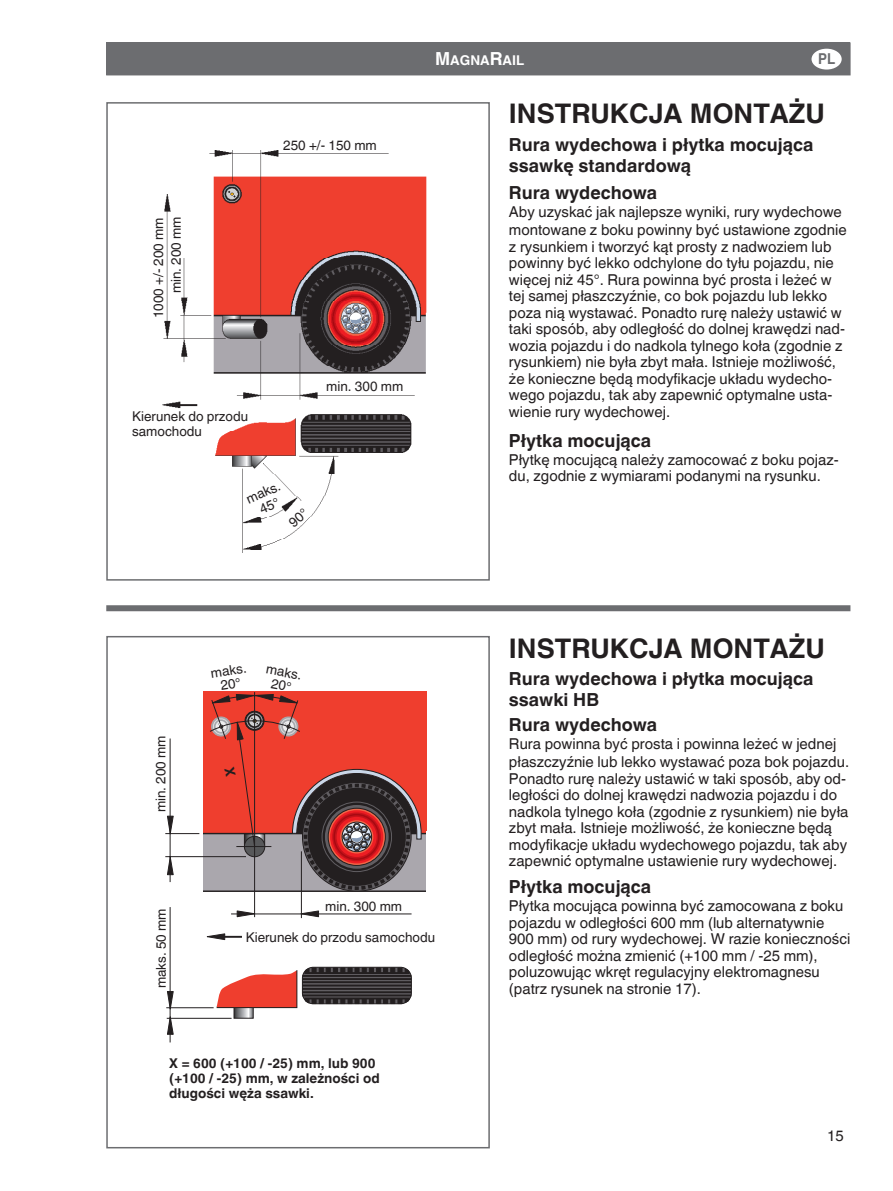
<style>
.page{position:relative;width:893px;height:1191px;background:#fff}
.page>*{position:absolute;margin:0;border:0;box-sizing:border-box;transform-origin:0 0}
.t1{font:700 27px "Helvetica Linotype";color:#231f20}
.t2{font:700 18px/21px "Helvetica Linotype";color:#231f20}
.t3{font:15px/16.5px "Helvetica Linotype";color:#231f20}
.t4{font:700 15px "Helvetica Linotype";color:#6c6d70;scale:.9 1}
.t5{font:13.5px/15px "Helvetica Linotype";color:#231f20;text-align:center}
.t6{font:700 13.5px/15px "Helvetica Linotype";color:#231f20}
.t7{font:700 13.5px "Helvetica Linotype";color:#fff}
.s1{font-size:18px}
</style>
<div class="page">
<div style="left:107px;top:43px;width:743px;height:32px;background:#6c6d70"></div>
<div style="left:812px;top:49px;width:30px;height:21px;background:#fff;border-radius:50%"></div>
<img style="left:163px;top:151px;width:264px;height:402px">
<div style="left:106px;top:636px;width:384px;height:512px;border:2px solid #6c6d70"></div>
<hr style="left:301px;top:851px;width:1px;height:67px;background:#231f20">
<hr style="left:170px;top:738px;width:1px;height:144px;background:#231f20">
<hr style="left:170px;top:907px;width:1px;height:135px;background:#231f20">
<hr style="left:165px;top:856px;width:81px;height:1px;background:#231f20">
<hr style="left:165px;top:833px;width:34px;height:1px;background:#231f20">
<svg style="left:167px;top:856px;width:7px;height:19px"></svg>
<svg style="left:167px;top:1016px;width:7px;height:18px"></svg>
<svg style="left:167px;top:815px;width:7px;height:19px"></svg>
<svg style="left:167px;top:991px;width:7px;height:18px"></svg>
<svg style="left:207px;top:933px;width:35px;height:7px"></svg>
<hr style="left:302px;top:975px;width:109px;height:2px;background:#231f20">
<hr style="left:302px;top:991px;width:109px;height:2px;background:#231f20">
<hr style="left:302px;top:988px;width:109px;height:1px;background:#231f20">
<hr style="left:302px;top:984px;width:109px;height:2px;background:#231f20">
<hr style="left:302px;top:981px;width:109px;height:2px;background:#231f20">
<hr style="left:302px;top:978px;width:109px;height:2px;background:#231f20">
<hr style="left:302px;top:994px;width:109px;height:2px;background:#231f20">
<svg style="left:236px;top:1014px;width:16px;height:2px"></svg>
<div style="left:234px;top:976px;width:20px;height:42px;border:1px solid #231f20"></div>
<svg style="left:208px;top:966px;width:202px;height:48px"></svg>
<hr style="left:166px;top:1007px;width:48px;height:1px;background:#231f20">
<hr style="left:167px;top:1018px;width:65px;height:1px;background:#231f20">
<div style="left:106px;top:102px;width:384px;height:478px;border:2px solid #6c6d70"></div>
<div style="left:106px;top:605px;width:744px;height:6px;background:#6c6d70"></div>
<svg style="left:288px;top:507px;width:17px;height:20px"></svg>
<svg style="left:198px;top:691px;width:229px;height:226px;background:#bb635d"></svg>
<p class="t5" style="left:169px;top:293px;width:78px;rotate:-90deg">min. 200 mm</p>
<p class="t5" style="left:151px;top:318px;width:102px;rotate:-90deg">1000 +/- 200 mm</p>
<p class="t5" style="left:132px;top:408px;width:118px;text-align:left">Kierunek do przodu samochodu</p>
<p class="t5" style="left:283px;top:138px;width:95px">250 +/- 150 mm</p>
<p class="t5" style="left:326px;top:379px;width:78px">min. 300 mm</p>
<p class="t5" style="left:244px;top:493px;width:37px;rotate:-24deg">maks.<br>45°</p>
<p class="t7" style="left:435px;top:52px;width:91px"><span class="s1">M</span>AGNA<span class="s1">R</span>AIL</p>
<p class="t4" style="left:818px;top:50px;width:20px">PL</p>
<h1 class="t1" style="left:509px;top:98px;width:317px">INSTRUKCJA MONTAŻU</h1>
<p class="t2" style="left:509px;top:134px;width:306px">Rura wydechowa i płytka mocująca ssawkę standardową</p>
<p class="t2" style="left:509px;top:183px;width:150px">Rura wydechowa</p>
<p class="t3" style="left:509px;top:203px;width:339px;line-height:18px">Aby uzyskać jak najlepsze wyniki, rury wydechowe montowane z boku powinny być ustawione zgodnie</p>
<p class="t3" style="left:509px;top:238px;width:338px">z rysunkiem i tworzyć kąt prosty z nadwoziem lub powinny być lekko odchylone do tyłu pojazdu, nie więcej niż 45°. Rura powinna być prosta i leżeć w tej samej płaszczyźnie, co bok pojazdu lub lekko poza nią wystawać. Ponadto rurę należy ustawić w taki sposób, aby odległość do dolnej krawędzi nad&shy;wozia pojazdu i do nadkola tylnego koła (zgodnie z rysunkiem) nie była zbyt mała. Istnieje możliwość, że konieczne będą modyfikacje układu wydecho&shy;wego pojazdu, tak aby zapewnić optymalne usta&shy;wienie rury wydechowej.</p>
<p class="t2" style="left:509px;top:430px;width:144px">Płytka mocująca</p>
<p class="t3" style="left:509px;top:451px;width:331px">Płytkę mocującą należy zamocować z boku pojaz&shy;du, zgodnie z wymiarami podanymi na rysunku.</p>
<p class="t5" style="left:153px;top:812px;width:78px;rotate:-90deg">min. 200 mm</p>
<p class="t5" style="left:210px;top:667px;width:37px;line-height:13.5px;rotate:-9deg">maks.<br>20°</p>
<p class="t5" style="left:268px;top:662px;width:37px;line-height:13.5px;rotate:11deg">maks.<br>20°</p>
<h1 class="t1" style="left:509px;top:632px;width:317px">INSTRUKCJA MONTAŻU</h1>
<p class="t2" style="left:509px;top:668px;width:306px">Rura wydechowa i płytka mocująca ssawki HB</p>
<p class="t2" style="left:509px;top:714px;width:150px">Rura wydechowa</p>
<p class="t3" style="left:509px;top:735px;width:342px;line-height:18px">Rura powinna być prosta i powinna leżeć w jednej płaszczyźnie lub lekko wystawać poza bok pojazdu.</p>
<p class="t3" style="left:509px;top:770px;width:341px">Ponadto rurę należy ustawić w taki sposób, aby od&shy;ległości do dolnej krawędzi nadwozia pojazdu i do nadkola tylnego koła (zgodnie z rysunkiem) nie była zbyt mała. Istnieje możliwość, że konieczne będą modyfikacje układu wydechowego pojazdu, tak aby zapewnić optymalne ustawienie rury wydechowej.</p>
<p class="t5" style="left:154px;top:988px;width:81px;rotate:-90deg">maks. 50 mm</p>
<p class="t5" style="left:325px;top:899px;width:78px">min. 300 mm</p>
<p class="t5" style="left:246px;top:929px;width:191px">Kierunek do przodu samochodu</p>
<p class="t6" style="left:169px;top:1055px;width:212px">X = 600 (+100 / -25) mm, lub 900 (+100 / -25) mm, w zależności od długości węża ssawki.</p>
<p class="t2" style="left:509px;top:876px;width:144px">Płytka mocująca</p>
<p class="t3" style="left:509px;top:898px;width:343px">Płytka mocująca powinna być zamocowana z boku pojazdu w odległości 600 mm (lub alternatywnie 900 mm) od rury wydechowej. W razie konieczności odległość można zmienić (+100 mm / -25 mm), poluzowując wkręt regulacyjny elektromagnesu (patrz rysunek na stronie 17).</p>
<p class="t3" style="left:827px;top:1127px;width:18px">15</p>
</div>
